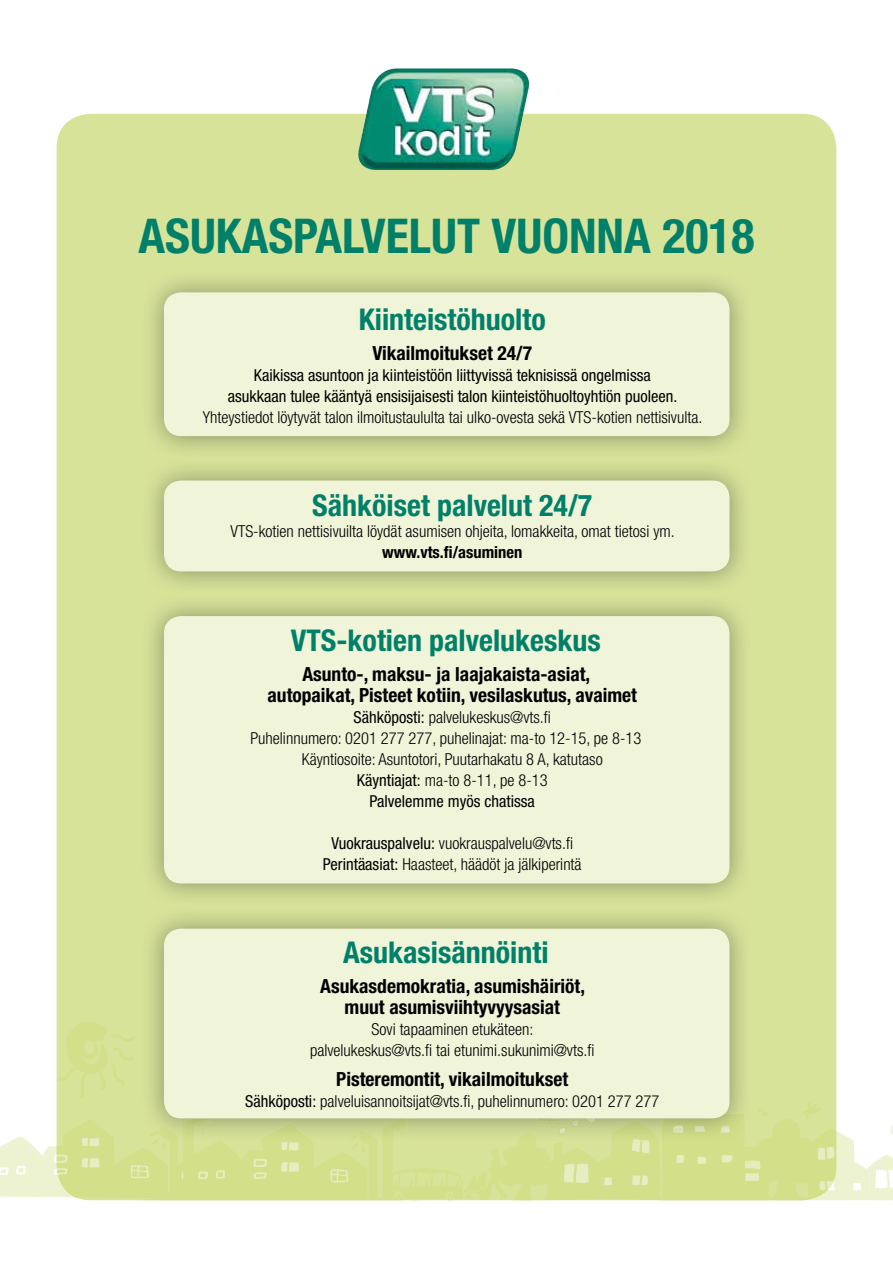
<style>
.page{position:relative;width:893px;height:1263px;background:#fff}
.page>*{position:absolute;margin:0;border:0;box-sizing:border-box;transform-origin:0 0}
.t1{font:700 condensed 48px "Helvetica Neue";color:#008068}
.t2{font:700 condensed 30px "Helvetica Neue";color:#008068}
.t3{font:700 condensed 19.5px/21px "Helvetica Neue";color:#000}
.t4{font:300 condensed 16.5px/21px "Helvetica Neue";color:#000;text-align:center}
.t5{font:condensed 16.5px/21px "Helvetica Neue";color:#000;text-align:center}
.t6{font:700 condensed 16.5px "Helvetica Neue";color:#000}
.s1{font-weight:400}
</style>
<div class="page">
<div style="left:57px;top:114px;width:779px;height:1086px;background:#d8e39a;border-radius:34px"></div>
<img style="left:151px;top:468px;width:592px;height:117px">
<div style="left:164px;top:480px;width:565px;height:91px;background:#f0f4d9;border-radius:17px"></div>
<img style="left:151px;top:280px;width:592px;height:170px">
<div style="left:164px;top:292px;width:565px;height:144px;background:#f0f4d9;border-radius:17px"></div>
<img style="left:150px;top:916px;width:552px;height:106px">
<img style="left:702px;top:916px;width:41px;height:106px">
<svg style="left:0;top:1022px;width:893px;height:179px"></svg>
<div style="left:164px;top:929px;width:565px;height:189px;background:#f0f4d9;border-radius:17px"></div>
<img style="left:150px;top:603px;width:399px;height:294px">
<img style="left:549px;top:603px;width:194px;height:294px">
<div style="left:164px;top:616px;width:565px;height:267px;background:#f0f4d9;border-radius:17px"></div>
<img style="left:358px;top:68px;width:153px;height:102px">
<h1 class="t1" style="left:138px;top:207px;width:617px">ASUKASPALVELUT VUONNA 2018</h1>
<h2 class="t2" style="left:359px;top:301px;width:188px">Kiinteistöhuolto</h2>
<p class="t3" style="left:372px;top:342px;width:161px">Vikailmoitukset 24/7</p>
<p class="t5" style="left:228px;top:364px;width:451px">Kaikissa asuntoon ja kiinteistöön liittyvissä teknisissä ongelmissa asukkaan tulee kääntyä ensisijaisesti talon kiinteistöhuoltoyhtiön puoleen.</p>
<p class="t4" style="left:203px;top:406px;width:501px">Yhteystiedot löytyvät talon ilmoitustaululta tai ulko-ovesta sekä VTS-kotien nettisivulta.</p>
<h2 class="t2" style="left:312px;top:487px;width:282px">Sähköiset palvelut 24/7</h2>
<p class="t4" style="left:230px;top:520px;width:446px">VTS-kotien nettisivuilta löydät asumisen ohjeita, lomakkeita, omat tietosi ym.</p>
<p class="t6" style="left:382px;top:542px;width:142px">www.vts.fi/asuminen</p>
<h2 class="t2" style="left:291px;top:622px;width:311px">VTS-kotien palvelukeskus</h2>
<p class="t3" style="left:268px;top:663px;width:371px;text-indent:35px">Asunto-, maksu- ja laajakaista-asiat, autopaikat, Pisteet kotiin, vesilaskutus, avaimet</p>
<p class="t4" style="left:354px;top:706px;width:199px"><span class="s1">Sähköposti:</span> palvelukeskus@vts.fi</p>
<p class="t4" style="left:250px;top:727px;width:393px">Puhelinnumero: 0201 277 277, puhelinajat: ma-to 12-15, pe 8-13</p>
<p class="t4" style="left:302px;top:748px;width:302px">Käyntiosoite: Asuntotori, Puutarhakatu 8 A, katutaso</p>
<p class="t4" style="left:357px;top:769px;width:192px"><span class="s1">Käyntiajat:</span> ma-to 8-11, pe 8-13</p>
<p class="t5" style="left:370px;top:790px;width:167px">Palvelemme myös chatissa</p>
<p class="t4" style="left:323px;top:832px;width:260px"><span class="s1">Vuokrauspalvelu:</span> vuokrauspalvelu@vts.fi<br><span class="s1">Perintäasiat:</span> Haasteet, häädöt ja jälkiperintä</p>
<h2 class="t2" style="left:343px;top:934px;width:207px">Asukasisännöinti</h2>
<p class="t3" style="left:320px;top:975px;width:266px;text-align:center">Asukasdemokratia, asumishäiriöt, muut asumisviihtyvyysasiat</p>
<p class="t4" style="left:310px;top:1018px;width:286px">Sovi tapaaminen etukäteen: palvelukeskus@vts.fi tai etunimi.sukunimi@vts.fi</p>
<p class="t3" style="left:336px;top:1068px;width:233px">Pisteremontit, vikailmoitukset</p>
<p class="t4" style="left:245px;top:1090px;width:416px"><span class="s1">Sähköposti:</span> palveluisannoitsijat@vts.fi, puhelinnumero: 0201 277 277</p>
</div>
